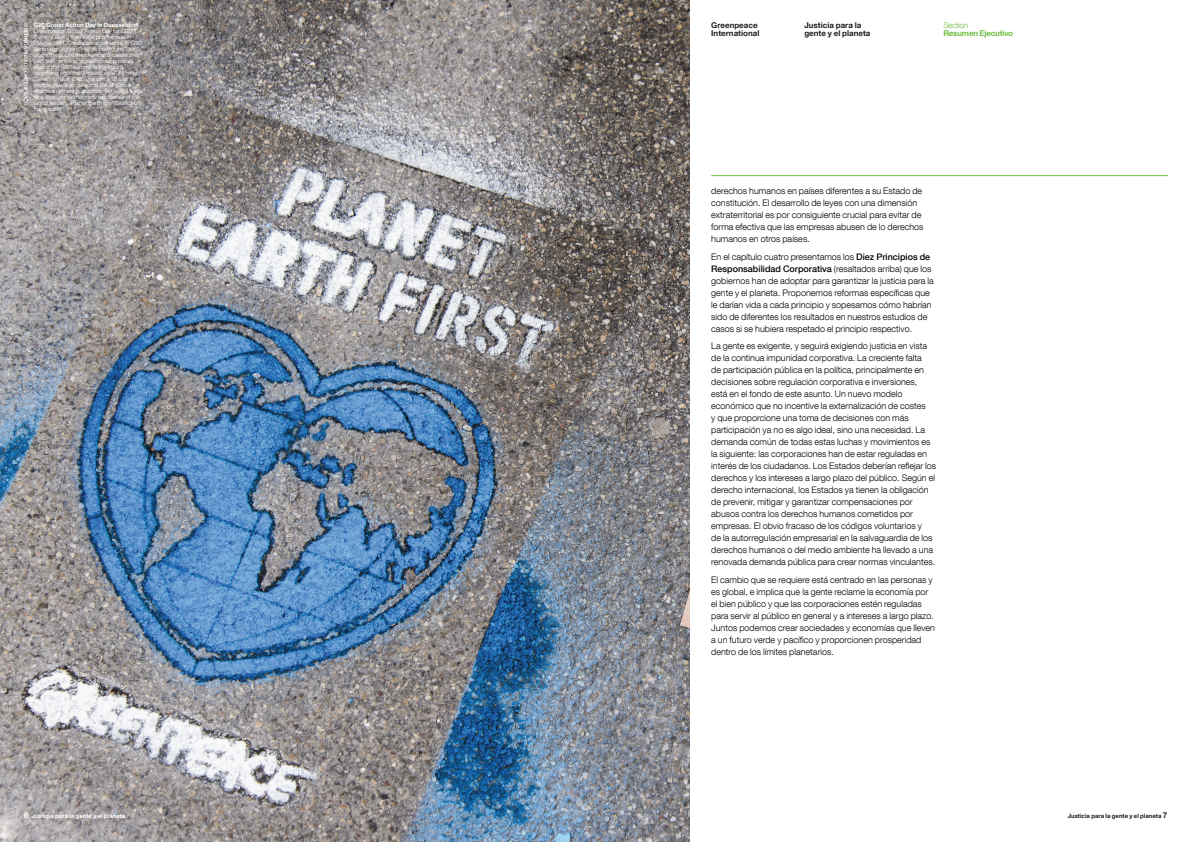
<style>
.page{position:relative;width:1191px;height:842px;background:#fff}
.page>*{position:absolute;margin:0;border:0;box-sizing:border-box;transform-origin:0 0}
._03_BODY_helv_light{font:300 9px/12px "Helvetica Neue LT Com";color:#000}
.t1{font:700 8px/8px "Helvetica Neue LT Com";color:#231f20}
.t2{font:700 8px "Helvetica Neue LT Com";letter-spacing:-.025em;color:#71bf44}
.t3{font:300 8px "Helvetica Neue LT Com";letter-spacing:-.025em;color:#71bf44}
._07_IMAGE_CAPTION_li{font:300 6px/6px "Helvetica Neue LT Com";color:#fff}
.t4{font:700 6px "Helvetica Neue LT Com";color:#fff}
.t5{font:700 6px "Helvetica Neue LT Com";color:#231f20}
._08_CREDIT_helv_med{font:500 5px "Helvetica Neue LT Com";color:#fff}
.s1{font-weight:700}
.s2{font-weight:500}
.s3{font-size:8px}
</style>
<div class="page">
<img style="left:0;top:0;width:689px;height:842px">
<hr style="left:711px;top:175px;width:457px;height:1px;background:#71bf44">
<p class="_08_CREDIT_helv_med" style="left:29px;top:23px;width:84px;rotate:90deg">© BERND ARNOLD / GREENPEACE</p>
<p class="_07_IMAGE_CAPTION_li" style="left:34px;top:22px;width:111px"><span class="s1">G20 Group Action Day in Duesseldorf </span>Greenpeace Group Action Day for G20<br>Summit along the Rhine promenade in Duesseldorf. Greenpeace presents its G20 campaign slogan “Planet Earth First” and offers the public the chance to create their own banners and signs for civil protests during the G20 summit in Hamburg beginning with the “Protestwelle” (“Protest Wave”) on July 2nd. The aim is to use people power to demand social justice, effective climate protection, fair world trade and stronger democracy worldwide of the world leaders. Planet Earth First Stencil on the ground.</p>
<p class="t1" style="left:711px;top:21px;width:50px">Greenpeace<br>International</p>
<p class="t1" style="left:804px;top:21px;width:68px">Justicia para la gente y el planeta</p>
<p class="t3" style="left:943px;top:21px;width:26px">Section</p>
<p class="t2" style="left:943px;top:28px;width:71px">Resumen Ejecutivo</p>
<p class="_03_BODY_helv_light" style="left:711px;top:185px;width:214px">derechos humanos en países diferentes a su Estado de constitución. El desarrollo de leyes con una dimensión extraterritorial es por consiguiente crucial para evitar de forma efectiva que las empresas abusen de lo derechos humanos en otros países.</p>
<p class="_03_BODY_helv_light" style="left:711px;top:250px;width:224px">En el capítulo cuatro presentamos los <span class="s2">Diez Principios de Responsabilidad Corporativa</span> (resaltados arriba) que los gobiernos han de adoptar para garantizar la justicia para la gente y el planeta. Proponemos reformas específicas que le darían vida a cada principio y sopesamos cómo habrían sido de diferentes los resultados en nuestros estudios de casos si se hubiera respetado el principio respectivo.</p>
<p class="_03_BODY_helv_light" style="left:711px;top:340px;width:226px">La gente es exigente, y seguirá exigiendo justicia en vista de la continua impunidad corporativa. La creciente falta<br>de participación pública en la política, principalmente en decisiones sobre regulación corporativa e inversiones,<br>está en el fondo de este asunto. Un nuevo modelo económico que no incentive la externalización de costes<br>y que proporcione una toma de decisiones con más participación ya no es algo ideal, sino una necesidad. La demanda común de todas estas luchas y movimientos es la siguiente: las corporaciones han de estar reguladas en interés de los ciudadanos. Los Estados deberían reflejar los derechos y los intereses a largo plazo del público. Según el derecho internacional, los Estados ya tienen la obligación de prevenir, mitigar y garantizar compensaciones por abusos contra los derechos humanos cometidos por empresas. El obvio fracaso de los códigos voluntarios y<br>de la autorregulación empresarial en la salvaguardia de los derechos humanos o del medio ambiente ha llevado a una renovada demanda pública para crear normas vinculantes.</p>
<p class="_03_BODY_helv_light" style="left:711px;top:574px;width:225px">El cambio que se requiere está centrado en las personas y es global, e implica que la gente reclame la economía por el bien público y que las corporaciones estén reguladas para servir al público en general y a intereses a largo plazo.<br>Juntos podemos crear sociedades y economías que lleven a un futuro verde y pacífico y proporcionen prosperidad dentro de los límites planetarios.</p>
<p class="t4" style="left:24px;top:811px;width:103px"><span class="s3">6</span> Justicia para la gente y el planeta</p>
<p class="t5" style="left:1067px;top:811px;width:101px">Justicia para la gente y el planeta <span class="s3">7</span></p>
</div>
